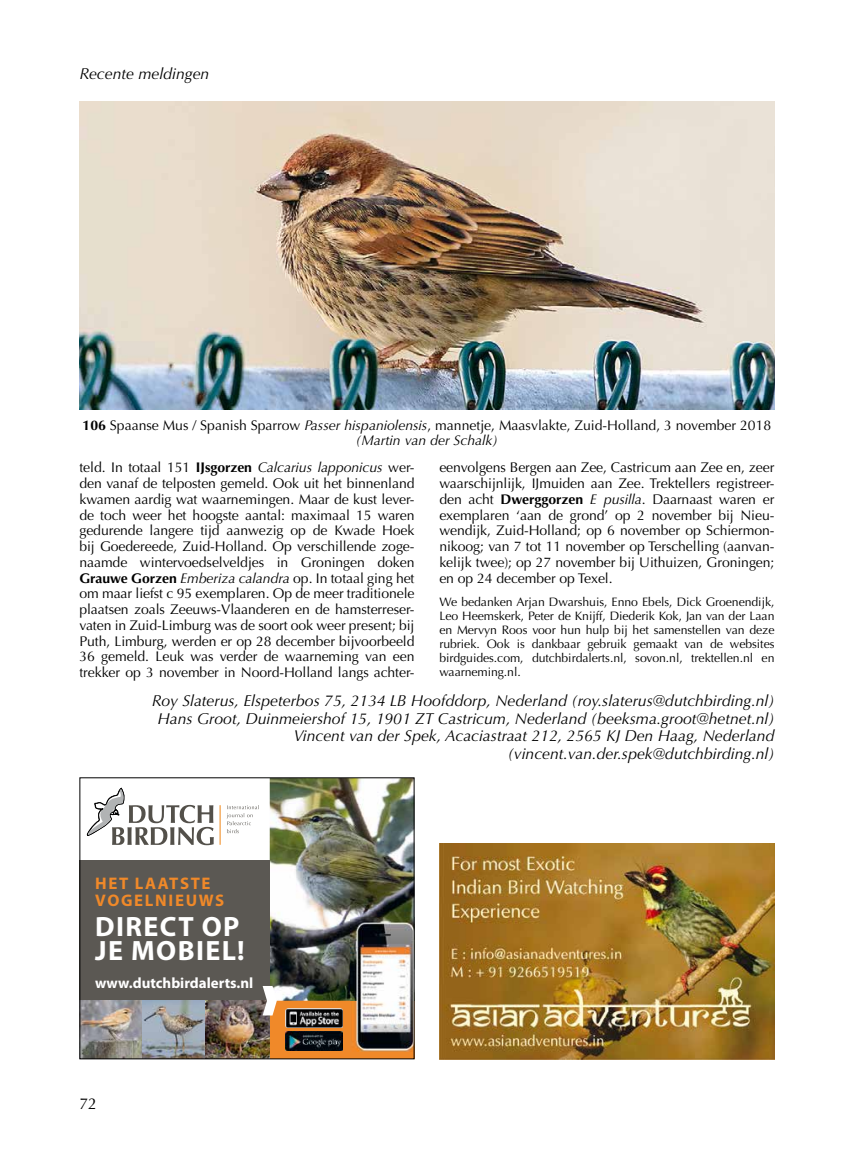
<style>
.page{position:relative;width:844px;height:1166px;background:#fff}
.page>*{position:absolute;margin:0;border:0;box-sizing:border-box;transform-origin:0 0}
.t1{font:700 28px/24.3px "Myriad Pro";letter-spacing:.05em;color:#fff}
.t2{font:700 16.8px/16.8px "Myriad Pro";letter-spacing:.1em;color:#f08929}
.Normaal{font:italic 15.75px/17.5px "Optima";color:#000;text-align:right}
.t3{font:15.75px "Optima";color:#000}
.t4{font:700 14.88px "Myriad Pro";color:#fff}
.t5{font:14px/15.8px "Optima";letter-spacing:-.005em;color:#000;text-align:justify}
.t6{font:12.25px/14px "Optima";letter-spacing:-.005em;color:#000;text-align:justify}
.s1{font-weight:700}
.s2{font-style:italic}
</style>
<div class="page">
<img style="left:439px;top:843px;width:335px;height:216px">
<div style="left:270px;top:972px;width:144px;height:86px;background:#f08929"></div>
<img style="left:270px;top:779px;width:142px;height:222px">
<div style="left:79px;top:860px;width:191px;height:141px;background:#5b5853"></div>
<svg style="left:87px;top:788px;width:127px;height:57px"></svg>
<hr style="left:220px;top:805px;width:1px;height:40px;background:#ef8616">
<svg style="left:226px;top:805px;width:33px;height:28px"></svg>
<img style="left:350px;top:917px;width:62px;height:134px">
<img style="left:285px;top:1008px;width:57px;height:20px">
<img style="left:285px;top:1032px;width:57px;height:18px">
<img style="left:81px;top:1001px;width:189px;height:56px">
<svg style="left:262px;top:986px;width:15px;height:29px"></svg>
<div style="left:79px;top:777px;width:335px;height:282px;border:1px solid #000"></div>
<img style="left:79px;top:102px;width:695px;height:307px">
<p class="Normaal" style="left:79px;top:65px;width:131px">Recente meldingen</p>
<p class="t5" style="left:83px;top:417px;width:690px;text-align:center"><span class="s1">106</span> Spaanse Mus / Spanish Sparrow <span class="s2">Passer hispaniolensis</span>, mannetje, Maasvlakte, Zuid-Holland, 3 november 2018 <span class="s2">(Martin van der Schalk)</span></p>
<p class="t5" style="left:79px;top:460px;width:336px">teld. In totaal 151 <span class="s1">IJsgorzen</span> <span class="s2">Calcarius lapponicus</span> wer&shy;den vanaf de telposten gemeld. Ook uit het binnenland kwamen aardig wat waarnemingen. Maar de kust lever&shy;de toch weer het hoogste aantal: maximaal 15 waren gedurende langere tijd aanwezig op de Kwade Hoek bij Goedereede, Zuid-Holland. Op verschillende zoge&shy;naamde wintervoedselveldjes in Groningen doken <span class="s1">Grauwe Gorzen</span> <span class="s2">Emberiza calandra</span> op. In totaal ging het om maar liefst c 95 exemplaren. Op de meer traditionele plaatsen zoals Zeeuws-Vlaanderen en de hamsterreser&shy;vaten in Zuid-Limburg was de soort ook weer present; bij Puth, Limburg, werden er op 28 december bijvoorbeeld 36 gemeld. Leuk was verder de waarneming van een trekker op 3 november in Noord-Holland langs achter-</p>
<p class="t5" style="left:439px;top:460px;width:336px">eenvolgens Bergen aan Zee, Castricum aan Zee en, zeer waarschijnlijk, IJmuiden aan Zee. Trektellers registreer&shy;den acht <span class="s1">Dwerggorzen</span> <span class="s2">E pusilla</span>. Daarnaast waren er exemplaren ‘aan de grond’ op 2 november bij Nieu&shy;wendijk, Zuid-Holland; op 6 november op Schiermon&shy;nikoog; van 7 tot 11 november op Terschelling (aanvan&shy;kelijk twee); op 27 november bij Uithuizen, Groningen; en op 24 december op Texel.</p>
<p class="t6" style="left:439px;top:595px;width:336px">We bedanken Arjan Dwarshuis, Enno Ebels, Dick Groenendijk, Leo Heemskerk, Peter de Knijff, Diederik Kok, Jan van der Laan en Mervyn Roos voor hun hulp bij het samenstellen van deze rubriek. Ook is dankbaar gebruik gemaakt van de websites birdguides.com, dutchbirdalerts.nl, sovon.nl, trektellen.nl en waarneming.nl.</p>
<p class="Normaal" style="left:152px;top:692px;width:624px">Roy Slaterus, Elspeterbos 75, 2134 LB Hoofddorp, Nederland (roy.slaterus@dutchbirding.nl)</p>
<p class="Normaal" style="left:157px;top:710px;width:618px">Hans Groot, Duinmeiershof 15, 1901 ZT Castricum, Nederland (beeksma.groot@hetnet.nl)</p>
<p class="Normaal" style="left:294px;top:727px;width:482px">Vincent van der Spek, Acaciastraat 212, 2565 KJ Den Haag, Nederland (vincent.van.der.spek@dutchbirding.nl)</p>
<p class="t2" style="left:95px;top:875px;width:131px">HET LAATSTE<br>VOGELNIEUWS</p>
<p class="t1" style="left:95px;top:914px;width:151px">DIRECT OP<br>JE MOBIEL!</p>
<p class="t4" style="left:95px;top:975px;width:160px">www.dutchbirdalerts.nl</p>
<p class="t3" style="left:79px;top:1094px;width:19px">72</p>
</div>
